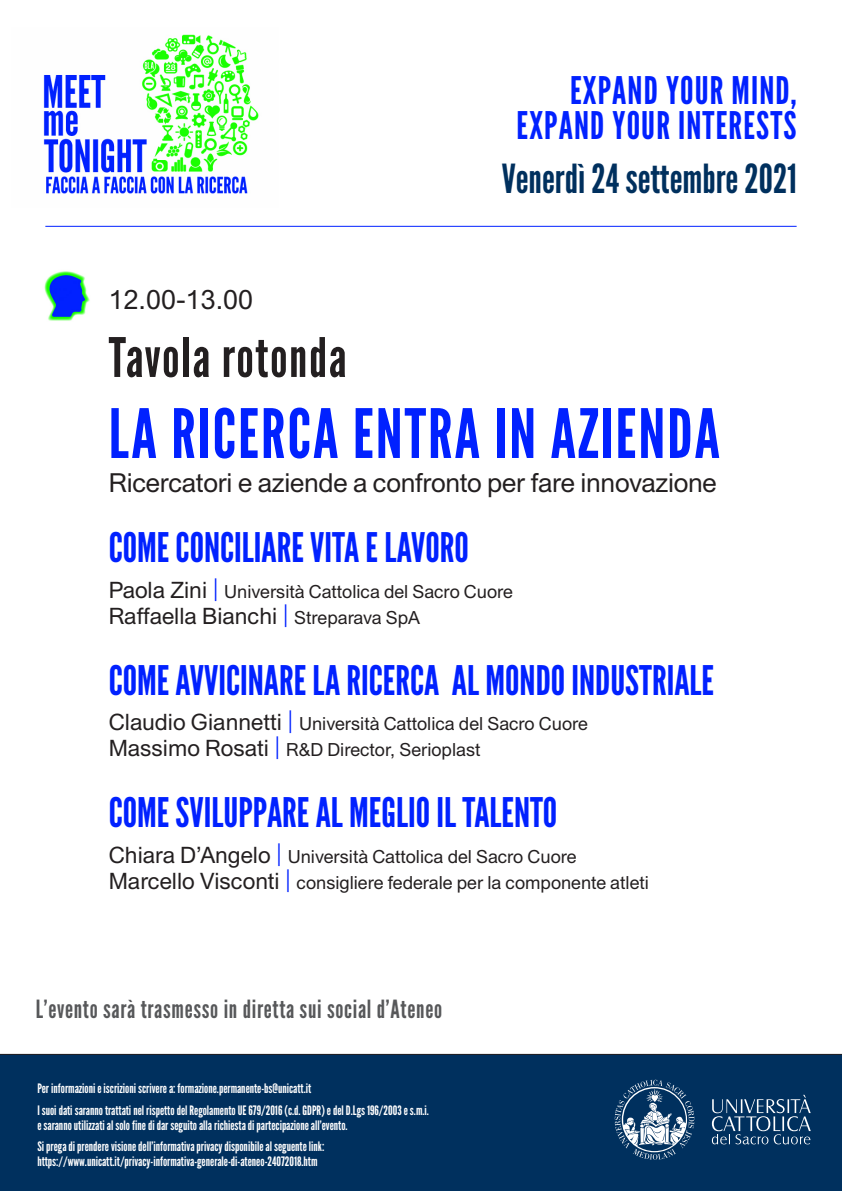
<style>
.page{position:relative;width:842px;height:1191px;background:#fff}
.page>*{position:absolute;margin:0;border:0;box-sizing:border-box;transform-origin:0 0}
.t1{font:67.8px "League Gothic";letter-spacing:.03em;color:#0121ff}
.t2{font:54.3px "League Gothic";letter-spacing:.03em;color:#231f20}
.t3{font:40.7px "League Gothic";color:#0121ff}
.t4{font:40px "League Gothic";color:#00305e}
.t5{font:38px "League Gothic";letter-spacing:.03em;color:#0121ff}
.t6{font:26.9px "Union";color:#231f20}
.t7{font:26.2px "Union";letter-spacing:-.01em;color:#231f20}
.t8{font:25px "League Gothic";letter-spacing:.03em;color:#57585a}
.t9{font:22.6px "Union";color:#231f20}
.t10{font:18.1px "Union";color:#231f20}
.t11{font:13px "League Gothic";color:#fff}
.s1{font-size:22.6px}
.s2{font-size:26.9px;color:#0121ff}
.s3{font-size:18.1px}
</style>
<div class="page">
<img style="left:43px;top:34px;width:216px;height:160px">
<div style="left:0;top:1054px;width:842px;height:137px;background:#00305e"></div>
<svg style="left:712px;top:1094px;width:99px;height:50px"></svg>
<svg style="left:615px;top:1079px;width:79px;height:80px"></svg>
<img style="left:44px;top:271px;width:46px;height:50px">
<hr style="left:45px;top:226px;width:752px;height:1px;background:#0121ff">
<p class="t5" style="left:570px;top:67px;width:228px">EXPAND YOUR MIND,</p>
<p class="t5" style="left:517px;top:102px;width:281px">EXPAND YOUR INTERESTS</p>
<p class="t4" style="left:502px;top:154px;width:296px">Venerdì 24 settembre 2021</p>
<p class="t6" style="left:109px;top:284px;width:146px">12.00-13.00</p>
<p class="t2" style="left:109px;top:325px;width:239px">Tavola rotonda</p>
<p class="t1" style="left:109px;top:393px;width:613px">LA RICERCA ENTRA IN AZIENDA</p>
<p class="t7" style="left:109px;top:468px;width:610px">Ricercatori e aziende a confronto per fare innovazione</p>
<p class="t3" style="left:109px;top:523px;width:362px">COME CONCILIARE VITA E LAVORO</p>
<p class="t10" style="left:109px;top:580px;width:406px"><span class="s1">Paola Zini</span> <span class="s2">|</span> Università Cattolica del Sacro Cuore</p>
<p class="t9" style="left:109px;top:602px;width:313px">Raffaella Bianchi <span class="s2">|</span> <span class="s3">Streparava SpA</span></p>
<p class="t3" style="left:109px;top:656px;width:607px">COME AVVICINARE LA RICERCA AL MONDO INDUSTRIALE</p>
<p class="t10" style="left:109px;top:713px;width:481px"><span class="s1">Claudio Giannetti</span> <span class="s2">|</span> Università Cattolica del Sacro Cuore</p>
<p class="t10" style="left:109px;top:739px;width:373px"><span class="s1">Massimo Rosati</span> <span class="s2">|</span> R&amp;D Director, Serioplast</p>
<p class="t3" style="left:109px;top:788px;width:450px">COME SVILUPPARE AL MEGLIO IL TALENTO</p>
<p class="t10" style="left:109px;top:845px;width:469px"><span class="s1">Chiara D’Angelo</span> <span class="s2">|</span> Università Cattolica del Sacro Cuore</p>
<p class="t10" style="left:109px;top:872px;width:542px"><span class="s1">Marcello Visconti</span> <span class="s2">|</span> consigliere federale per la componente atleti</p>
<p class="t8" style="left:36px;top:994px;width:408px">L’evento sarà trasmesso in diretta sui social d’Ateneo</p>
<p class="t11" style="left:37px;top:1081px;width:275px">Per informazioni e iscrizioni scrivere a: formazione.permanente-bs@unicatt.it</p>
<p class="t11" style="left:37px;top:1102px;width:393px">I suoi dati saranno trattati nel rispetto del Regolamento UE 679/2016 (c.d. GDPR) e del D.Lgs 196/2003 e s.m.i.</p>
<p class="t11" style="left:37px;top:1117px;width:312px">e saranno utilizzati al solo fine di dar seguito alla richiesta di partecipazione all’evento.</p>
<p class="t11" style="left:37px;top:1138px;width:288px">Si prega di prendere visione dell’informativa privacy disponibile al seguente link:</p>
<p class="t11" style="left:37px;top:1153px;width:282px">https://www.unicatt.it/privacy-informativa-generale-di-ateneo-24072018.htm</p>
</div>
